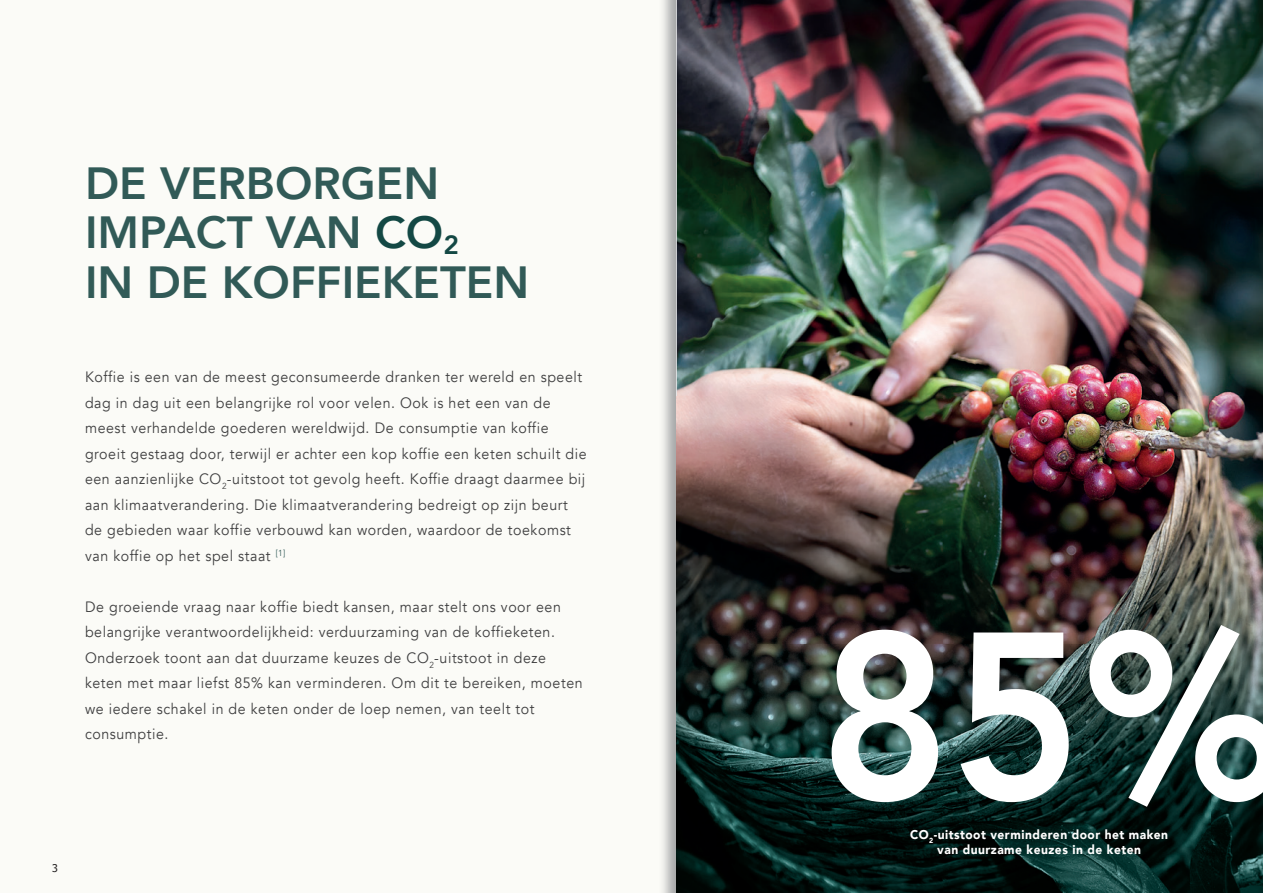
<style>
.page{position:relative;width:1263px;height:893px;background:#fff}
.page>*{position:absolute;margin:0;border:0;box-sizing:border-box;transform-origin:0 0}
.t1{font:800 235.5px "Avenir";color:#fff;scale:.95 1}
.t2{font:800 45px/49.5px "Avenir";color:#315a57}
.t3{font:15px/25.5px "Avenir";letter-spacing:.04em;color:#3e3e3f;scale:.95 1}
.t4{font:900 12.75px/15.9px "Avenir";letter-spacing:.04em;color:#fff;text-align:center;scale:.95 1}
.t5{font:10.5px "Tahoma";color:#231f20}
.s1{color:#134844}
</style>
<div class="page">
<img style="left:660px;top:0;width:17px;height:893px">
<img style="left:677px;top:0;width:586px;height:397px">
<img style="left:677px;top:397px;width:586px;height:496px">
<h2 class="t2" style="left:85px;top:158px;width:446px">DE VERBORGEN<br>IMPACT VAN <span class="s1">CO</span><sub>2<br></sub>IN DE KOFFIEKETEN</h2>
<p class="t3" style="left:85px;top:365px;width:529px">Koffie is een van de meest geconsumeerde dranken ter wereld en speelt dag in dag uit een belangrijke rol voor velen. Ook is het een van de meest verhandelde goederen wereldwijd. De consumptie van koffie groeit gestaag door, terwijl er achter een kop koffie een keten schuilt die een aanzienlijke CO<sub>2</sub>-uitstoot tot gevolg heeft. Koffie draagt daarmee bij aan klimaatverandering. Die klimaatverandering bedreigt op zijn beurt de gebieden waar koffie verbouwd kan worden, waardoor de toekomst van koffie op het spel staat <sup>[1]</sup></p>
<p class="t3" style="left:85px;top:594px;width:525px">De groeiende vraag naar koffie biedt kansen, maar stelt ons voor een belangrijke verantwoordelijkheid: verduurzaming van de koffieketen.<br>Onderzoek toont aan dat duurzame keuzes de CO<sub>2</sub>-uitstoot in deze keten met maar liefst 85% kan verminderen. Om dit te bereiken, moeten we iedere schakel in de keten onder de loep nemen, van teelt tot consumptie.</p>
<p class="t5" style="left:52px;top:861px;width:7px">3</p>
<h1 class="t1" style="left:819px;top:534px;width:492px">85%</h1>
<p class="t4" style="left:910px;top:826px;width:273px">CO<sub>2</sub>-uitstoot verminderen door het maken van duurzame keuzes in de keten</p>
</div>
